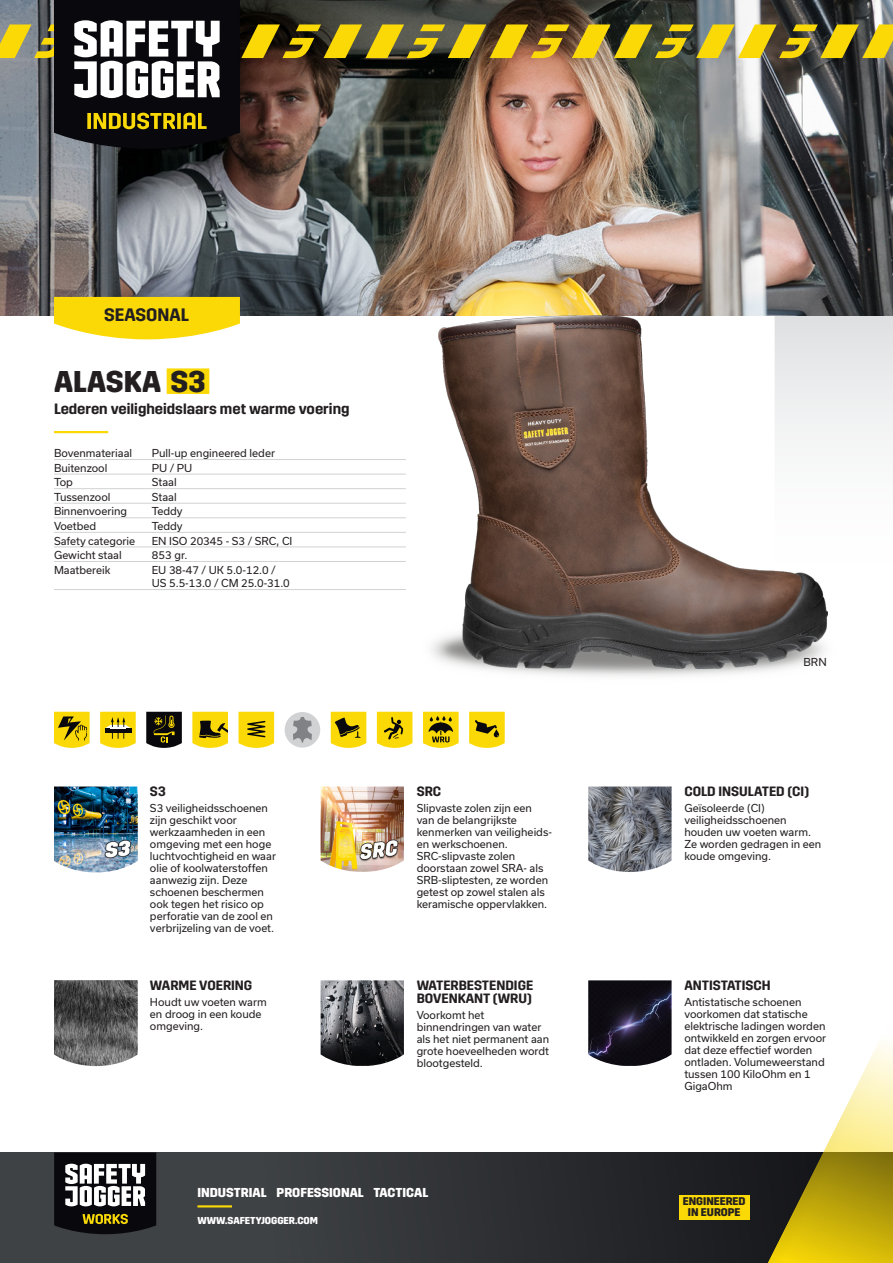
<style>
.page{position:relative;width:893px;height:1263px;background:#fff}
.page>*{position:absolute;margin:0;border:0;box-sizing:border-box;transform-origin:0 0}
.article_name_IND{font:700 30px "Trim";color:#231f20}
.category_tag_IND{font:600 18px "Trim";color:#231f20}
.t1{font:600 15px "Trim";color:#231f20}
.feature_title{font:600 13.5px/13.5px "Trim";color:#231f20}
.t2{font:700 12.9px "Trim";color:#fff}
.t3{font:700 11.1px/10.9px "Trim";color:#231f20;text-align:center}
.feature_text{font:10.5px/12px "Usual";color:#231f20}
.specifications{font:10.5px/13.5px "Usual";color:#231f20}
.color{font:10.5px "Usual";color:#231f20}
.t4{font:700 10.05px "Trim";color:#fff}
</style>
<div class="page">
<svg style="left:0;top:1152px;width:749px;height:111px;background:#323437"></svg>
<div style="left:679px;top:1195px;width:70px;height:24px;background:#fad906"></div>
<hr style="left:197px;top:1205px;width:35px;height:2px;background:#fad906">
<svg style="left:827px;top:315px;width:66px;height:128px;fill:#eaebec"></svg>
<svg style="left:54px;top:1152px;width:102px;height:82px"></svg>
<div style="left:749px;top:976px;width:144px;height:287px;background:#231f20;opacity:.05"></div>
<img style="left:0;top:149px;width:893px;height:166px">
<img style="left:0;top:0;width:893px;height:149px">
<img style="left:431px;top:611px;width:397px;height:66px">
<img style="left:438px;top:315px;width:389px;height:354px">
<div style="left:167px;top:368px;width:42px;height:26px;background:#fad906"></div>
<hr style="left:54px;top:431px;width:54px;height:2px;background:#fad906">
<hr style="left:54px;top:459px;width:352px;height:1px;background:#d1d2d4">
<hr style="left:54px;top:474px;width:352px;height:1px;background:#d1d2d4">
<hr style="left:54px;top:488px;width:352px;height:1px;background:#d1d2d4">
<hr style="left:54px;top:503px;width:352px;height:1px;background:#d1d2d4">
<hr style="left:54px;top:517px;width:352px;height:1px;background:#d1d2d4">
<hr style="left:54px;top:532px;width:352px;height:1px;background:#d1d2d4">
<hr style="left:54px;top:547px;width:352px;height:1px;background:#d1d2d4">
<hr style="left:54px;top:561px;width:352px;height:1px;background:#d1d2d4">
<hr style="left:54px;top:589px;width:352px;height:1px;background:#d1d2d4">
<img style="left:54px;top:786px;width:84px;height:86px">
<img style="left:321px;top:786px;width:83px;height:86px">
<img style="left:588px;top:786px;width:84px;height:86px">
<img style="left:54px;top:980px;width:84px;height:86px">
<img style="left:321px;top:980px;width:83px;height:86px">
<img style="left:588px;top:980px;width:84px;height:86px">
<svg style="left:54px;top:712px;width:36px;height:36px"></svg>
<svg style="left:146px;top:712px;width:36px;height:36px"></svg>
<svg style="left:192px;top:712px;width:36px;height:36px"></svg>
<svg style="left:238px;top:712px;width:36px;height:36px"></svg>
<div style="left:285px;top:712px;width:35px;height:36px;background:#d1d2d4;border-radius:50%"></div>
<svg style="left:293px;top:717px;width:19px;height:26px"></svg>
<svg style="left:331px;top:712px;width:35px;height:36px"></svg>
<svg style="left:377px;top:712px;width:35px;height:36px"></svg>
<svg style="left:100px;top:712px;width:36px;height:36px"></svg>
<svg style="left:423px;top:712px;width:36px;height:36px"></svg>
<svg style="left:469px;top:712px;width:36px;height:36px"></svg>
<svg style="left:54px;top:297px;width:186px;height:42px;background:#fadd22"></svg>
<p class="category_tag_IND" style="left:104px;top:305px;width:87px">SEASONAL</p>
<p class="article_name_IND" style="left:54px;top:364px;width:153px">ALASKA S3</p>
<p class="t1" style="left:54px;top:400px;width:297px">Lederen veiligheidslaars met warme voering</p>
<p class="specifications" style="left:54px;top:446px;width:80px">Bovenmateriaal</p>
<p class="specifications" style="left:152px;top:446px;width:125px">Pull-up engineered leder</p>
<p class="specifications" style="left:54px;top:461px;width:55px">Buitenzool</p>
<p class="specifications" style="left:152px;top:461px;width:42px">PU / PU</p>
<p class="specifications" style="left:54px;top:476px;width:20px">Top</p>
<p class="specifications" style="left:152px;top:476px;width:26px">Staal</p>
<p class="specifications" style="left:54px;top:490px;width:58px">Tussenzool</p>
<p class="specifications" style="left:152px;top:490px;width:26px">Staal</p>
<p class="specifications" style="left:54px;top:505px;width:75px">Binnenvoering</p>
<p class="specifications" style="left:152px;top:505px;width:32px">Teddy</p>
<p class="specifications" style="left:54px;top:519px;width:44px">Voetbed</p>
<p class="specifications" style="left:152px;top:519px;width:32px">Teddy</p>
<p class="specifications" style="left:54px;top:534px;width:83px">Safety categorie</p>
<p class="specifications" style="left:152px;top:534px;width:142px">EN ISO 20345 - S3 / SRC, CI</p>
<p class="specifications" style="left:54px;top:548px;width:69px">Gewicht staal</p>
<p class="specifications" style="left:152px;top:548px;width:37px">853 gr.</p>
<p class="specifications" style="left:54px;top:563px;width:58px">Maatbereik</p>
<p class="specifications" style="left:152px;top:563px;width:140px">EU 38-47 / UK 5.0-12.0 /<br>US 5.5-13.0 / CM 25.0-31.0</p>
<p class="feature_title" style="left:150px;top:785px;width:17px">S3</p>
<p class="feature_text" style="left:150px;top:802px;width:128px">S3 veiligheidsschoenen zijn geschikt voor werkzaamheden in een omgeving met een hoge luchtvochtigheid en waar olie of koolwaterstoffen aanwezig zijn. Deze schoenen beschermen ook tegen het risico op perforatie van de zool en verbrijzeling van de voet.</p>
<p class="feature_title" style="left:150px;top:978px;width:104px">WARME VOERING</p>
<p class="feature_text" style="left:150px;top:996px;width:118px">Houdt uw voeten warm en droog in een koude omgeving.</p>
<p class="feature_title" style="left:417px;top:785px;width:26px">SRC</p>
<p class="feature_text" style="left:417px;top:802px;width:137px">Slipvaste zolen zijn een van de belangrijkste kenmerken van veiligheids&shy;en werkschoenen.<br>SRC-slipvaste zolen doorstaan zowel SRA- als<br>SRB-sliptesten, ze worden getest op zowel stalen als keramische oppervlakken.</p>
<p class="feature_title" style="left:417px;top:978px;width:118px">WATERBESTENDIGE<br>BOVENKANT (WRU)</p>
<p class="feature_text" style="left:417px;top:1009px;width:134px">Voorkomt het binnendringen van water als het niet permanent aan grote hoeveelheden wordt blootgesteld.</p>
<p class="t2" style="left:197px;top:1185px;width:232px">INDUSTRIAL PROFESSIONAL TACTICAL</p>
<p class="t4" style="left:197px;top:1214px;width:122px">WWW.SAFETYJOGGER.COM</p>
<p class="color" style="left:803px;top:656px;width:25px">BRN</p>
<p class="feature_title" style="left:684px;top:785px;width:126px">COLD INSULATED (CI)</p>
<p class="feature_text" style="left:684px;top:802px;width:138px">Geïsoleerde (CI) veiligheidsschoenen houden uw voeten warm.<br>Ze worden gedragen in een koude omgeving.</p>
<p class="feature_title" style="left:684px;top:978px;width:88px">ANTISTATISCH</p>
<p class="feature_text" style="left:684px;top:996px;width:143px">Antistatische schoenen voorkomen dat statische elektrische ladingen worden ontwikkeld en zorgen ervoor dat deze effectief worden ontladen. Volumeweerstand tussen 100 KiloOhm en 1<br>GigaOhm</p>
<p class="t3" style="left:683px;top:1196px;width:64px">ENGINEERED<br>IN EUROPE</p>
</div>
